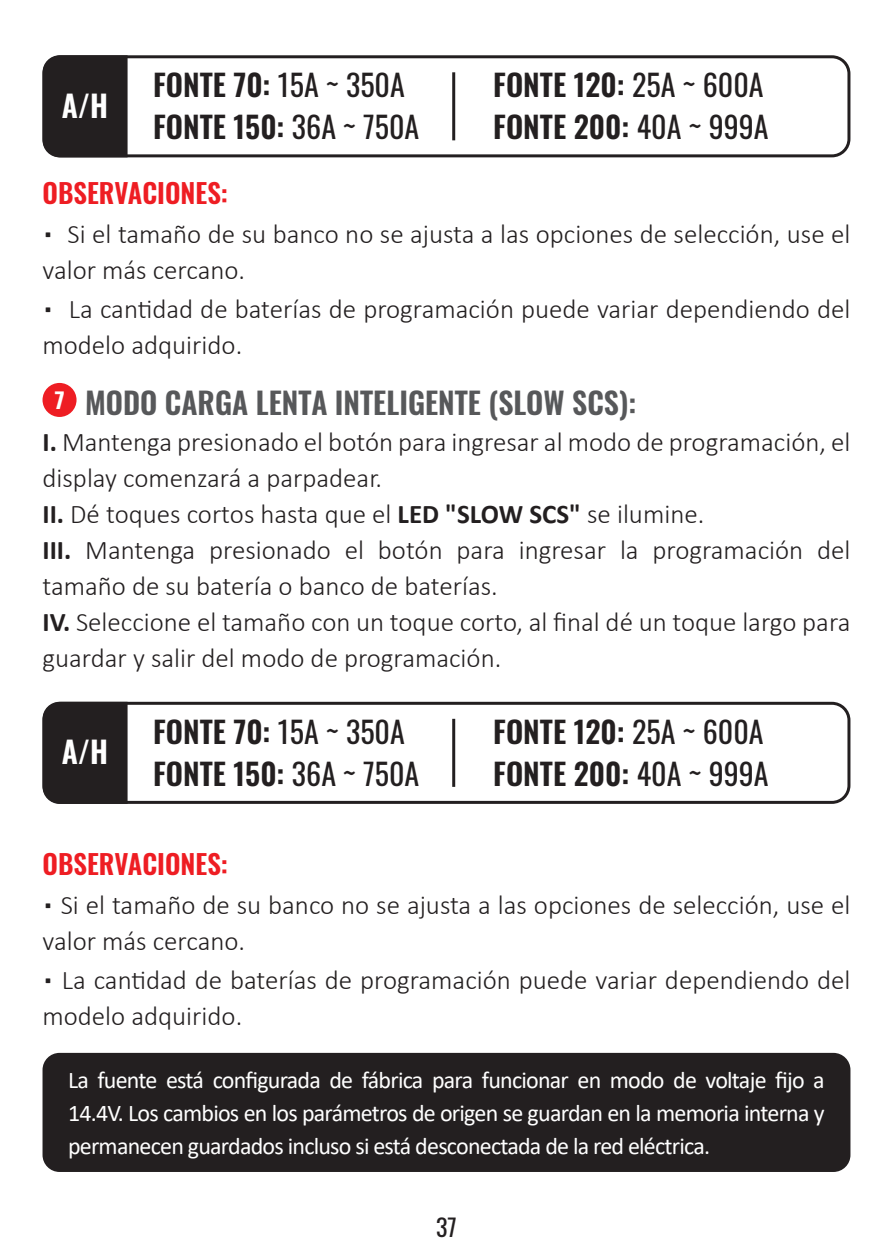
<style>
.page{position:relative;width:893px;height:1259px;background:#fff}
.page>*{position:absolute;margin:0;border:0;box-sizing:border-box;transform-origin:0 0}
.t1{font:600 30px "Oswald";color:#231f20}
.t2{font:600 30px "Oswald";color:#57585a}
.t3{font:600 30px "Oswald";color:#fff}
.t4{font:300 27px/36px "Calibri";color:#231f20}
.t5{font:600 27px "Oswald";color:#ee1d23}
.t6{font:24px/33px "Calibri";letter-spacing:-.03em;color:#fff;text-align:justify}
.t7{font:24px "Oswald";color:#231f20}
.t8{font:600 21.6px "Oswald";color:#fff;scale:1.11 1}
.s1{font-weight:400}
.s2{font-weight:700}
</style>
<div class="page">
<div style="left:43px;top:1053px;width:807px;height:119px;background:#231f20;border-radius:17px"></div>
<div style="left:43px;top:383px;width:34px;height:34px;background:#ee1d23;border-radius:50%"></div>
<div style="left:43px;top:55px;width:807px;height:102px;border:3px solid #231f20;border-radius:17px"></div>
<div style="left:43px;top:55px;width:85px;height:102px;background:#231f20"></div>
<hr style="left:452px;top:72px;width:3px;height:68px;background:#231f20">
<div style="left:43px;top:702px;width:807px;height:102px;border:3px solid #231f20;border-radius:17px"></div>
<div style="left:43px;top:702px;width:85px;height:102px;background:#231f20"></div>
<hr style="left:452px;top:719px;width:3px;height:68px;background:#231f20">
<p class="t3" style="left:62px;top:85px;width:48px">A/H</p>
<p class="t1" style="left:153px;top:70px;width:253px">FONTE 70: <span class="s1">15A ~ 350A</span></p>
<p class="t1" style="left:493px;top:70px;width:272px">FONTE 120: <span class="s1">25A ~ 600A</span></p>
<p class="t1" style="left:153px;top:112px;width:268px">FONTE 150: <span class="s1">36A ~ 750A</span></p>
<p class="t1" style="left:493px;top:112px;width:277px">FONTE 200: <span class="s1">40A ~ 999A</span></p>
<p class="t5" style="left:43px;top:174px;width:187px">OBSERVACIONES:</p>
<p class="t4" style="left:43px;top:216px;width:809px">▪ Si el tamaño de su banco no se ajusta a las opciones de selección, use el valor más cercano.</p>
<p class="t4" style="left:43px;top:291px;width:809px">▪ La cantidad de baterías de programación puede variar dependiendo del modelo adquirido.</p>
<p class="t2" style="left:85px;top:381px;width:552px">MODO CARGA LENTA INTELIGENTE (SLOW SCS):</p>
<p class="t4" style="left:43px;top:423px;width:809px"><span class="s2">I.</span> Mantenga presionado el botón para ingresar al modo de programación, el display comenzará a parpadear.</p>
<p class="t4" style="left:43px;top:495px;width:663px"><span class="s2">II.</span> Dé toques cortos hasta que el <span class="s2">LED "SLOW SCS"</span> se ilumine.</p>
<p class="t4" style="left:43px;top:531px;width:809px"><span class="s2">III.</span> Mantenga presionado el botón para ingresar la programación del tamaño de su batería o banco de baterías.</p>
<p class="t4" style="left:43px;top:603px;width:809px"><span class="s2">IV.</span> Seleccione el tamaño con un toque corto, al final dé un toque largo para guardar y salir del modo de programación.</p>
<p class="t8" style="left:54px;top:385px;width:12px">7</p>
<p class="t3" style="left:62px;top:731px;width:48px">A/H</p>
<p class="t1" style="left:153px;top:716px;width:253px">FONTE 70: <span class="s1">15A ~ 350A</span></p>
<p class="t1" style="left:493px;top:716px;width:272px">FONTE 120: <span class="s1">25A ~ 600A</span></p>
<p class="t1" style="left:153px;top:758px;width:268px">FONTE 150: <span class="s1">36A ~ 750A</span></p>
<p class="t1" style="left:493px;top:758px;width:277px">FONTE 200: <span class="s1">40A ~ 999A</span></p>
<p class="t5" style="left:43px;top:845px;width:187px">OBSERVACIONES:</p>
<p class="t4" style="left:43px;top:886px;width:809px">▪ Si el tamaño de su banco no se ajusta a las opciones de selección, use el valor más cercano.</p>
<p class="t4" style="left:43px;top:961px;width:809px">▪ La cantidad de baterías de programación puede variar dependiendo del modelo adquirido.</p>
<p class="t6" style="left:68px;top:1063px;width:758px">La fuente está configurada de fábrica para funcionar en modo de voltaje fijo a 14.4V. Los cambios en los parámetros de origen se guardan en la memoria interna y permanecen guardados incluso si está desconectada de la red eléctrica.</p>
<p class="t7" style="left:436px;top:1205px;width:22px">37</p>
</div>
